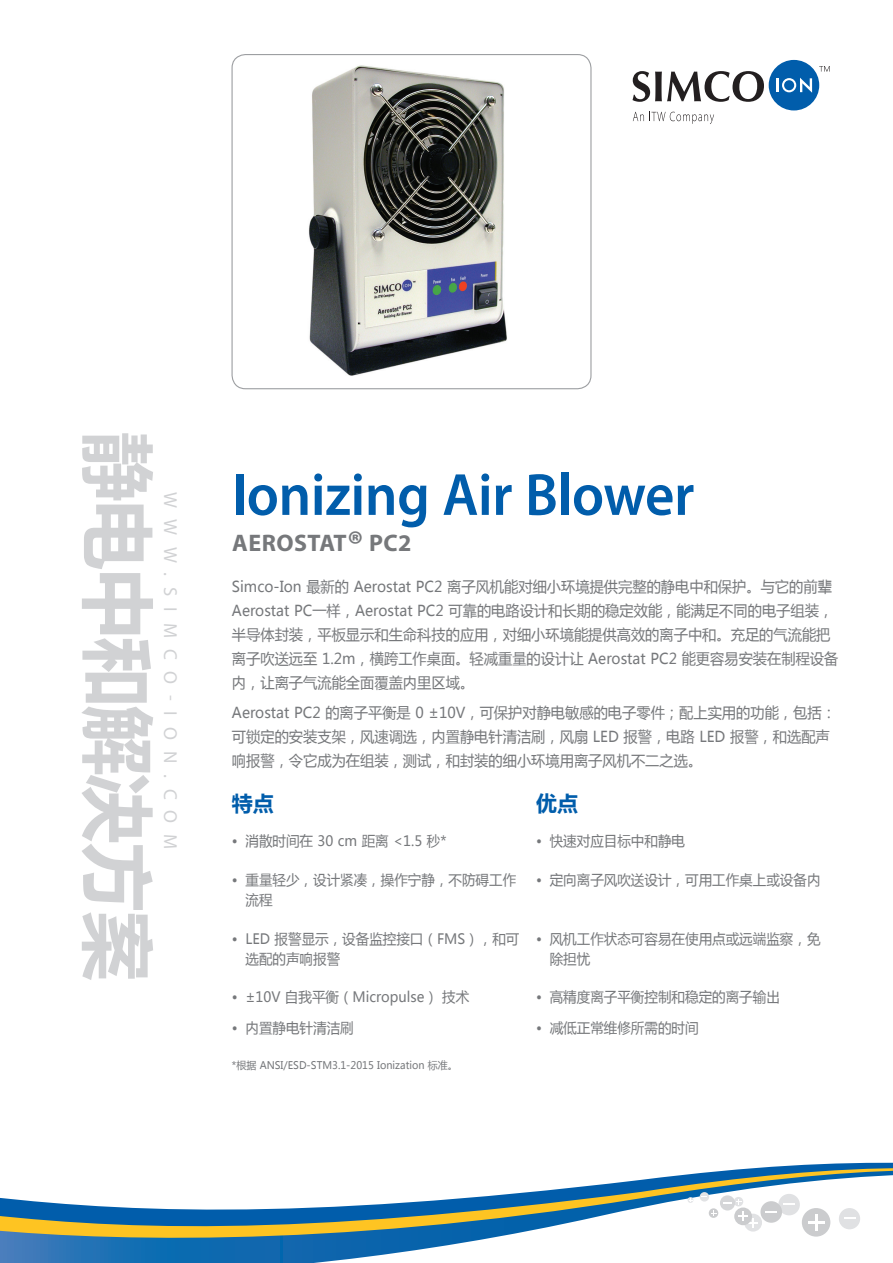
<style>
.page{position:relative;width:893px;height:1263px;background:#fff}
.page>*{position:absolute;margin:0;border:0;box-sizing:border-box;transform-origin:0 0}
.t1{font:700 73.5px "Microsoft Ya Hei";letter-spacing:-.02em;color:#d1d2d4;scale:.95 1}
.Cover__Main_head{font:600 60px "Myriad Pro";letter-spacing:-.005em;color:#015dab;scale:.95 1}
.Cover__Subhead{font:700 24px "Myriad Pro";letter-spacing:.02em;color:#76787b}
.Cover__F_B_Head{font:700 21px "Microsoft Ya Hei";color:#015dab}
.t2{font:18.75px "Myriad Pro";letter-spacing:.59em;color:#d1d2d4}
.Cover__Body_Copy{font:15px/24px "Microsoft Ya Hei";color:#76787b;scale:.95 1}
.Cover__F_B_bullets{font:14.25px/20.2px "Microsoft Ya Hei";color:#76787b;scale:.95 1}
.Reference_Note{font:10.5px "Microsoft Ya Hei";color:#76787b;scale:.95 1}
.s1{font-size:36px}
</style>
<div class="page">
<svg style="left:819px;top:66px;width:11px;height:6px"></svg>
<div style="left:769px;top:60px;width:50px;height:50px;background:#015dab;border-radius:50%"></div>
<svg style="left:776px;top:78px;width:36px;height:15px"></svg>
<svg style="left:632px;top:71px;width:132px;height:31px"></svg>
<svg style="left:633px;top:112px;width:81px;height:12px"></svg>
<svg style="left:757px;top:1162px;width:136px;height:6px"></svg>
<svg style="left:0;top:1170px;width:893px;height:93px"></svg>
<div style="left:734px;top:1197px;width:9px;height:9px;background:#e1e2e4;border-radius:50%"></div>
<div style="left:778px;top:1194px;width:22px;height:21px;background:#e0e1e3;border-radius:50%"></div>
<svg style="left:783px;top:1203px;width:12px;height:2px"></svg>
<div style="left:744px;top:1214px;width:18px;height:17px;background:#e1e2e4;border-radius:50%"></div>
<svg style="left:700px;top:1192px;width:9px;height:9px"></svg>
<div style="left:720px;top:1195px;width:15px;height:15px;background:#d5d6d8;border-radius:50%"></div>
<svg style="left:734px;top:1207px;width:18px;height:18px"></svg>
<div style="left:760px;top:1201px;width:22px;height:22px;background:#cbccce;border-radius:50%"></div>
<div style="left:802px;top:1208px;width:28px;height:28px;background:#cbccce;border-radius:50%"></div>
<div style="left:839px;top:1208px;width:21px;height:21px;background:#e0e1e3;border-radius:50%"></div>
<svg style="left:723px;top:1199px;width:18px;height:5px"></svg>
<svg style="left:765px;top:1211px;width:12px;height:1px"></svg>
<svg style="left:844px;top:1217px;width:12px;height:2px"></svg>
<svg style="left:738px;top:1211px;width:20px;height:16px"></svg>
<svg style="left:808px;top:1214px;width:16px;height:16px"></svg>
<svg style="left:709px;top:1208px;width:9px;height:10px"></svg>
<svg style="left:711px;top:1210px;width:5px;height:6px"></svg>
<svg style="left:688px;top:1197px;width:5px;height:6px"></svg>
<img style="left:308px;top:65px;width:199px;height:311px">
<div style="left:231px;top:54px;width:360px;height:335px;border:1px solid #9d9fa2;border-radius:14px"></div>
<h1 class="t1" style="left:169px;top:432px;width:579px;rotate:90deg">静电中和解决方案</h1>
<p class="t2" style="left:182px;top:492px;width:359px;rotate:90deg">WWW.SIMCO-ION.COM</p>
<p class="Cover__Main_head" style="left:232px;top:457px;width:488px">Ionizing Air Blower</p>
<p class="Cover__Subhead" style="left:232px;top:527px;width:181px">AEROSTAT<span class="s1">®</span> PC2</p>
<p class="Cover__Body_Copy" style="left:232px;top:574px;width:640px">Simco-Ion 最新的 Aerostat PC2 离子风机能对细小环境提供完整的静电中和保护。与它的前辈Aerostat PC一样，Aerostat PC2 可靠的电路设计和长期的稳定效能，能满足不同的电子组装，半导体封装，平板显示和生命科技的应用，对细小环境能提供高效的离子中和。充足的气流能把离子吹送远至 1.2m，横跨工作桌面。轻减重量的设计让 Aerostat PC2 能更容易安装在制程设备内，让离子气流能全面覆盖内里区域。</p>
<p class="Cover__Body_Copy" style="left:232px;top:700px;width:637px">Aerostat PC2 的离子平衡是 0 ±10V，可保护对静电敏感的电子零件；配上实用的功能，包括：可锁定的安装支架，风速调选，内置静电针清洁刷，风扇 LED 报警，电路 LED 报警，和选配声响报警，令它成为在组装，测试，和封装的细小环境用离子风机不二之选。</p>
<p class="Cover__F_B_Head" style="left:232px;top:789px;width:43px">特点</p>
<p class="Cover__F_B_Head" style="left:536px;top:789px;width:43px">优点</p>
<p class="Cover__F_B_bullets" style="left:232px;top:831px;width:227px">• 消散时间在 30 cm 距离 &lt;1.5 秒*</p>
<p class="Cover__F_B_bullets" style="left:536px;top:831px;width:158px">• 快速对应目标中和静电</p>
<p class="Cover__F_B_bullets" style="left:245px;top:869px;width:286px;text-indent:-14px">• 重量轻少，设计紧凑，操作宁静，不防碍工作流程</p>
<p class="Cover__F_B_bullets" style="left:536px;top:869px;width:301px">• 定向离子风吹送设计，可用工作桌上或设备内</p>
<p class="Cover__F_B_bullets" style="left:245px;top:928px;width:290px;text-indent:-14px">• LED 报警显示，设备监控接口（FMS），和可选配的声响报警</p>
<p class="Cover__F_B_bullets" style="left:550px;top:928px;width:286px;text-indent:-14px">• 风机工作状态可容易在使用点或远端监察，免除担忧</p>
<p class="Cover__F_B_bullets" style="left:232px;top:986px;width:251px">• ±10V 自我平衡（Micropulse） 技术</p>
<p class="Cover__F_B_bullets" style="left:536px;top:986px;width:258px">• 高精度离子平衡控制和稳定的离子输出</p>
<p class="Cover__F_B_bullets" style="left:232px;top:1017px;width:130px">• 内置静电针清洁刷</p>
<p class="Cover__F_B_bullets" style="left:536px;top:1017px;width:172px">• 减低正常维修所需的时间</p>
<p class="Reference_Note" style="left:232px;top:1058px;width:239px">*根据 ANSI/ESD-STM3.1-2015 Ionization 标准。</p>
</div>
